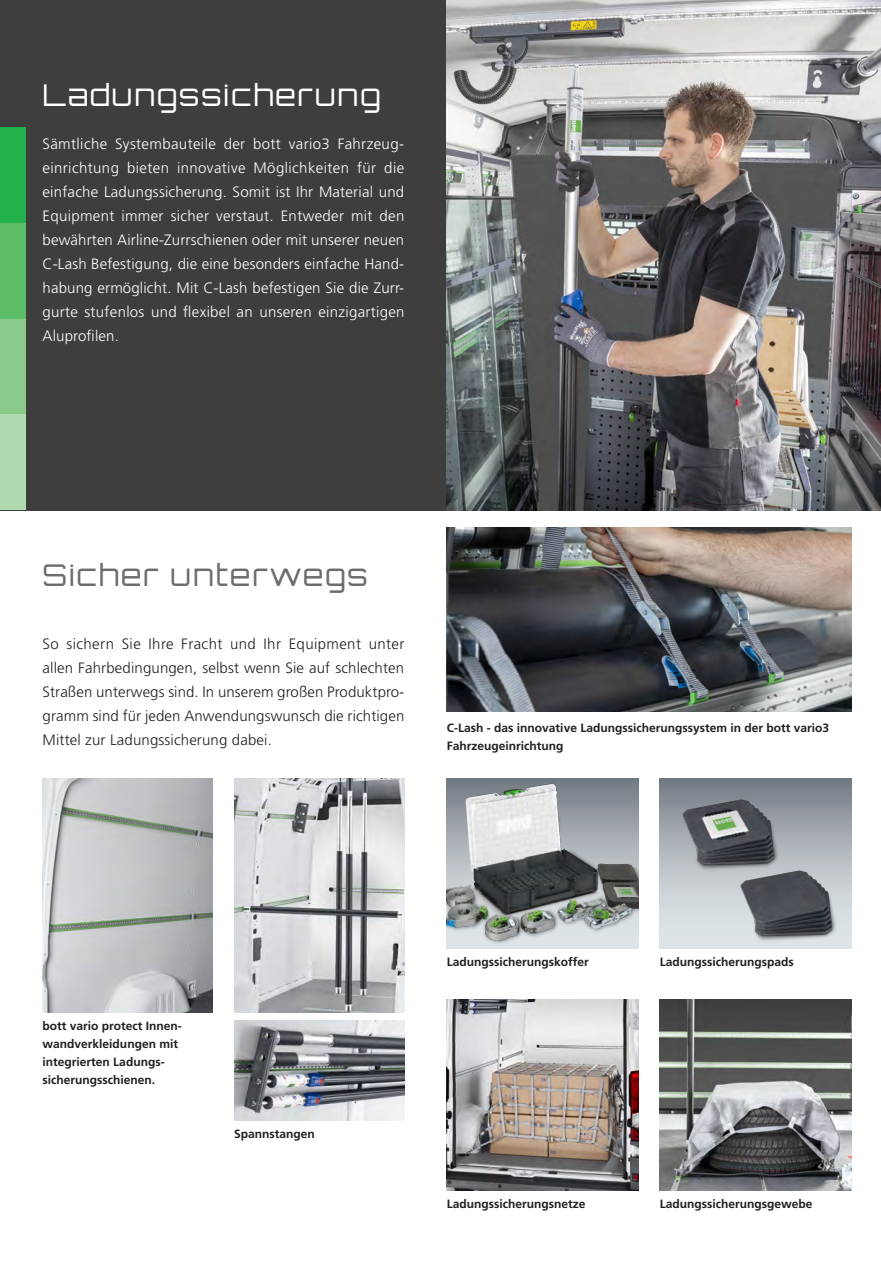
<style>
.page{position:relative;width:881px;height:1263px;background:#fff}
.page>*{position:absolute;margin:0;border:0;box-sizing:border-box;transform-origin:0 0}
._02_Head_1{font:300 30px "Orbitron CE";letter-spacing:.06em;color:#fff}
._01_Image_rechts_Hea{font:300 30px "Orbitron CE";letter-spacing:.06em;color:#6c6d70}
._01_Grund_Text{font:300 15px/24px "Frutiger LT Pro";letter-spacing:.02em;color:#fff;text-align:justify}
._01_Grund_Text-2{font:300 15px/24px "Frutiger LT Pro";letter-spacing:.01em;color:#231f20;text-align:justify}
.Aufzählung_Image_Hea{font:700 12px/18px "Frutiger LT Pro";color:#231f20}
</style>
<div class="page">
<hr style="left:880px;top:0;width:1px;height:1263px;background:#3e3e3f">
<div style="left:0;top:0;width:880px;height:510px;background:#3e3e3f"></div>
<img style="left:446px;top:0;width:434px;height:510px">
<img style="left:234px;top:1020px;width:170px;height:100px">
<img style="left:43px;top:778px;width:170px;height:234px">
<img style="left:234px;top:778px;width:170px;height:234px">
<img style="left:446px;top:778px;width:192px;height:170px">
<svg style="left:659px;top:778px;width:191px;height:170px"></svg>
<img style="left:659px;top:786px;width:141px;height:97px">
<img style="left:446px;top:528px;width:404px;height:184px">
<img style="left:659px;top:999px;width:191px;height:192px">
<img style="left:446px;top:999px;width:192px;height:192px">
<div style="left:0;top:223px;width:26px;height:96px;background:#5ebd68"></div>
<div style="left:0;top:319px;width:26px;height:96px;background:#89ca8b"></div>
<div style="left:0;top:415px;width:26px;height:95px;background:#afd9ae"></div>
<div style="left:0;top:128px;width:26px;height:95px;background:#23b24b"></div>
<img style="left:717px;top:857px;width:133px;height:91px">
<p class="_02_Head_1" style="left:43px;top:78px;width:339px">Ladungssicherung</p>
<p class="_01_Grund_Text" style="left:43px;top:132px;width:363px">Sämtliche Systembauteile der bott vario3 Fahrzeug&shy;einrichtung bieten innovative Möglichkeiten für die einfache Ladungssicherung. Somit ist Ihr Material und Equipment immer sicher verstaut. Entweder mit den bewährten Airline-Zurrschienen oder mit unserer neuen C-Lash Befestigung, die eine besonders einfache Hand&shy;habung ermöglicht. Mit C-Lash befestigen Sie die Zurr&shy;gurte stufenlos und flexibel an unseren einzigartigen Aluprofilen.</p>
<p class="_01_Image_rechts_Hea" style="left:43px;top:557px;width:326px">Sicher unterwegs</p>
<p class="_01_Grund_Text-2" style="left:43px;top:632px;width:363px">So sichern Sie Ihre Fracht und Ihr Equipment unter allen Fahrbedingungen, selbst wenn Sie auf schlechten Straßen unterwegs sind. In unserem großen Produktpro&shy;gramm sind für jeden Anwendungswunsch die richtigen Mittel zur Ladungssicherung dabei.</p>
<p class="Aufzählung_Image_Hea" style="left:446px;top:719px;width:384px">C-Lash - das innovative Ladungssicherungssystem in der bott vario3<br>Fahrzeugeinrichtung</p>
<p class="Aufzählung_Image_Hea" style="left:43px;top:1016px;width:141px">bott vario protect Innen&shy;wandverkleidungen mit integrierten Ladungs&shy;sicherungsschienen.</p>
<p class="Aufzählung_Image_Hea" style="left:234px;top:1124px;width:82px">Spannstangen</p>
<p class="Aufzählung_Image_Hea" style="left:446px;top:953px;width:143px">Ladungssicherungskoffer</p>
<p class="Aufzählung_Image_Hea" style="left:659px;top:953px;width:135px">Ladungssicherungspads</p>
<p class="Aufzählung_Image_Hea" style="left:446px;top:1195px;width:140px">Ladungssicherungsnetze</p>
<p class="Aufzählung_Image_Hea" style="left:659px;top:1195px;width:154px">Ladungssicherungsgewebe</p>
</div>
